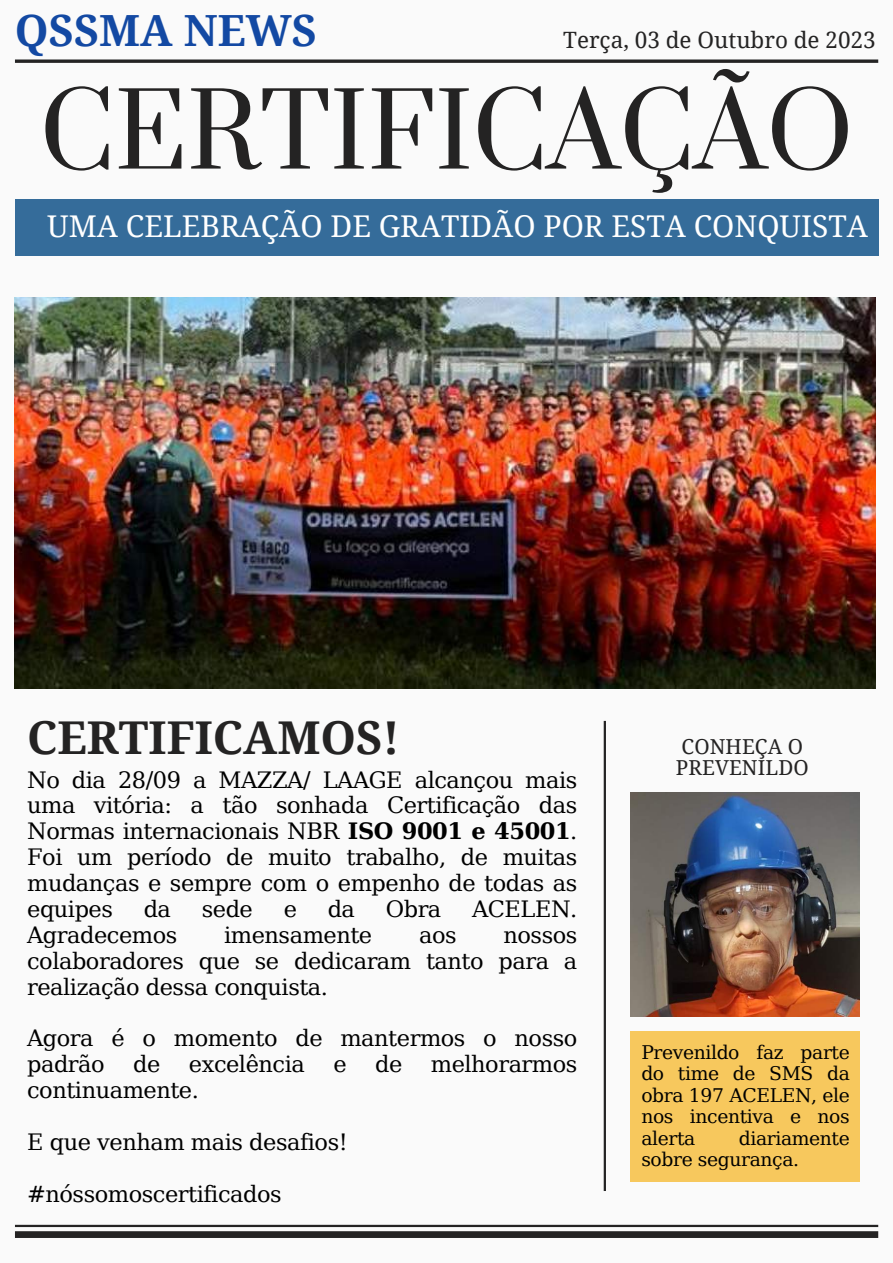
<style>
.page{position:relative;width:893px;height:1263px;background:#fafafa}
.page>*{position:absolute;margin:0;border:0;box-sizing:border-box;transform-origin:0 0}
.t1{font:100.27px "Prata";color:#242323}
.t2{font:700 45.3px "Droid Serif";color:#242323}
.t3{font:700 43.05px "Droid Serif";color:#1349a3}
.t4{font:30px "Droid Serif";color:#fff}
.t5{font:22.5px/25.9px "DejaVu Serif";letter-spacing:-.02em;color:#000;text-align:justify}
.t6{font:22.5px "Droid Serif";color:#242323}
.t7{font:20.62px/21.4px "Droid Serif";letter-spacing:.005em;color:#242323}
.t8{font:18.75px/21.4px "DejaVu Serif";letter-spacing:-.02em;color:#000;text-align:justify}
.s1{font-weight:700}
</style>
<div class="page">
<img style="left:15px;top:297px;width:861px;height:391px">
<div style="left:15px;top:1231px;width:863px;height:7px;background:#242323"></div>
<hr style="left:15px;top:1225px;width:863px;height:2px;background:#242323">
<svg style="left:15px;top:59px;width:863px;height:4px;background:#444"></svg>
<div style="left:15px;top:199px;width:863px;height:56px;background:#356c9a"></div>
<hr style="left:604px;top:721px;width:2px;height:470px;background:#242323">
<img style="left:631px;top:793px;width:229px;height:223px">
<div style="left:631px;top:1031px;width:229px;height:151px;background:#f7c85d"></div>
<h3 class="t3" style="left:15px;top:6px;width:303px">QSSMA NEWS</h3>
<p class="t6" style="left:563px;top:27px;width:314px">Terça, 03 de Outubro de 2023</p>
<h1 class="t1" style="left:40px;top:69px;width:814px">CERTIFICAÇÃO</h1>
<h3 class="t4" style="left:47px;top:209px;width:822px">UMA CELEBRAÇÃO DE GRATIDÃO POR ESTA CONQUISTA</h3>
<h2 class="t2" style="left:27px;top:712px;width:374px">CERTIFICAMOS!</h2>
<p class="t5" style="left:27px;top:767px;width:552px">No dia 28/09 a MAZZA/ LAAGE alcançou mais uma vitória: a tão sonhada Certificação das Normas internacionais NBR <span class="s1">ISO 9001 e 45001</span>.<br>Foi um período de muito trabalho, de muitas mudanças e sempre com o empenho de todas as equipes</p>
<p class="t5" style="left:144px;top:896px;width:29px">da</p>
<p class="t5" style="left:202px;top:896px;width:53px">sede</p>
<p class="t5" style="left:284px;top:896px;width:15px">e</p>
<p class="t5" style="left:328px;top:896px;width:29px">da</p>
<p class="t5" style="left:386px;top:896px;width:57px">Obra</p>
<p class="t5" style="left:472px;top:896px;width:107px">ACELEN.</p>
<p class="t5" style="left:27px;top:922px;width:152px">Agradecemos</p>
<p class="t5" style="left:224px;top:922px;width:150px">imensamente</p>
<p class="t5" style="left:419px;top:922px;width:39px">aos</p>
<p class="t5" style="left:27px;top:922px;width:552px;text-indent:476px">nossos colaboradores que se dedicaram tanto para a realização dessa conquista.</p>
<p class="t5" style="left:27px;top:1025px;width:552px">Agora é o momento de mantermos o nosso padrão</p>
<p class="t5" style="left:133px;top:1051px;width:29px">de</p>
<p class="t5" style="left:189px;top:1051px;width:117px">excelência</p>
<p class="t5" style="left:333px;top:1051px;width:15px">e</p>
<p class="t5" style="left:375px;top:1051px;width:29px">de</p>
<p class="t5" style="left:431px;top:1051px;width:148px">melhorarmos</p>
<p class="t5" style="left:27px;top:1077px;width:173px">continuamente.</p>
<p class="t5" style="left:27px;top:1129px;width:322px">E que venham mais desafios!</p>
<p class="t5" style="left:27px;top:1181px;width:256px">#nóssomoscertificados</p>
<p class="t7" style="left:676px;top:736px;width:134px">CONHEÇA O<br>PREVENILDO</p>
<p class="t8" style="left:641px;top:1042px;width:210px">Prevenildo faz parte do time de SMS da obra 197 ACELEN, ele nos incentiva e nos alerta</p>
<p class="t8" style="left:641px;top:1127px;width:210px;text-indent:97px">diariamente sobre segurança.</p>
</div>
